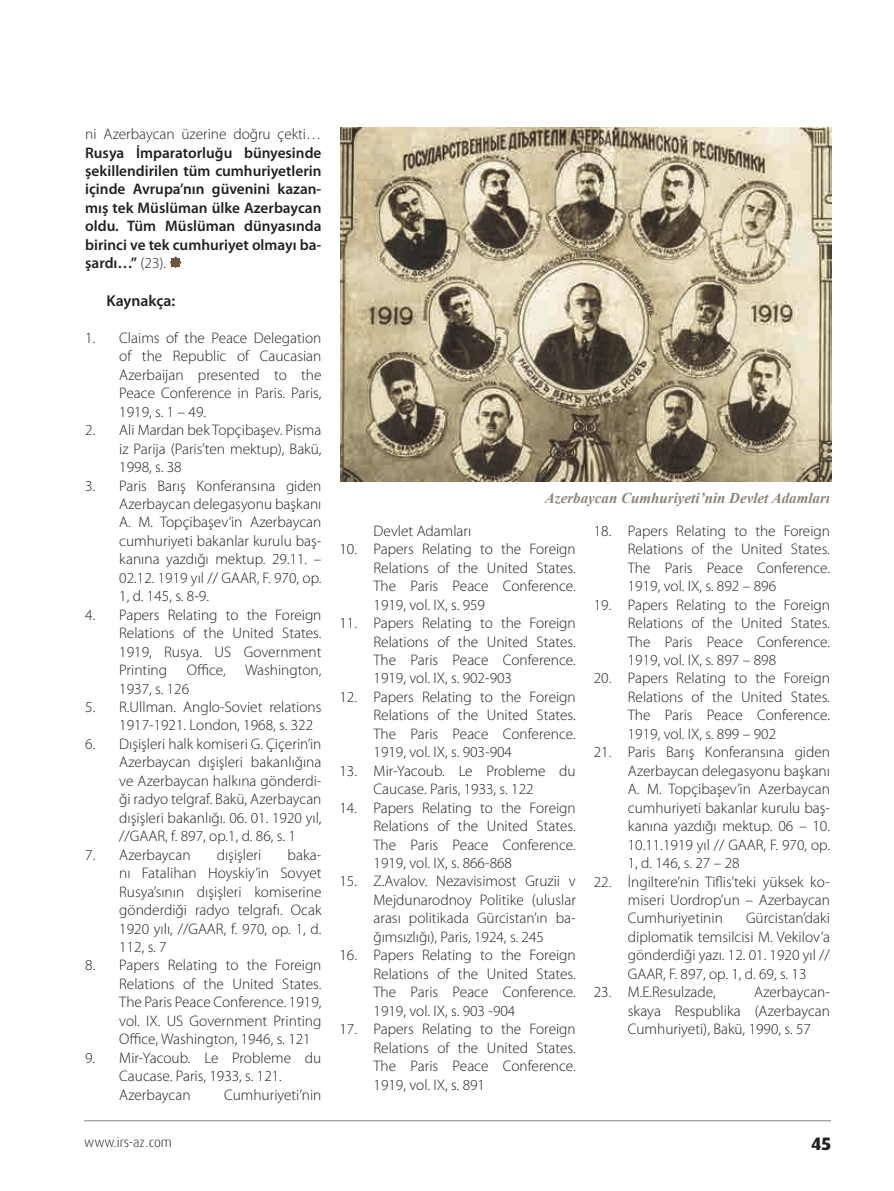
<style>
.page{position:relative;width:894px;height:1191px;background:#fff}
.page>*{position:absolute;margin:0;border:0;box-sizing:border-box;transform-origin:0 0}
.t1{font:800 18px "Dax Pro";color:#231f20}
.t2{font:600 15.75px "Myriad Pro";color:#231f20}
.t3{font:300 15.3px/18.5px "Myriad Pro";color:#231f20;text-align:justify}
.t4{font:600 15.3px/18.5px "Myriad Pro";color:#231f20;text-align:justify}
.t5{font:italic 700 15px "Times New Roman";color:#8d8477}
.t6{font:300 13.5px "Dax Pro";color:#231f20}
.s1{font-weight:300}
</style>
<div class="page">
<hr style="left:84px;top:1120px;width:746px;height:1px;background:#808285">
<svg style="left:169px;top:256px;width:13px;height:12px"></svg>
<img style="left:340px;top:128px;width:490px;height:354px">
<p class="t3" style="left:85px;top:125px;width:238px">ni Azerbaycan üzerine doğru çekti…</p>
<p class="t4" style="left:85px;top:143px;width:238px">Rusya İmparatorluğu bünyesinde şekillendirilen tüm cumhuriyetlerin içinde Avrupa’nın güvenini kazan&shy;mış tek Müslüman ülke Azerbaycan oldu. Tüm Müslüman dünyasında birinci ve tek cumhuriyet olmayı ba&shy;şardı…” <span class="s1">(23).</span></p>
<p class="t2" style="left:106px;top:292px;width:70px">Kaynakça:</p>
<p class="t3" style="left:119px;top:329px;width:204px;text-indent:-34px">1. Claims of the Peace Delegation of the Republic of Caucasian Azerbaijan presented to the Peace Conference in Paris. Paris, 1919, s. 1 – 49.</p>
<p class="t3" style="left:119px;top:421px;width:204px;text-indent:-34px">2. Ali Mardan bek Topçibaşev. Pisma iz Parija (Paris’ten mektup), Bakü, 1998, s. 38</p>
<p class="t3" style="left:119px;top:476px;width:204px;text-indent:-34px">3. Paris Barış Konferansına giden Azerbaycan delegasyonu başkanı A. M. Topçibaşev’in Azerbaycan cumhuriyeti bakanlar kurulu baş&shy;kanına yazdığı mektup. 29.11. – 02.12. 1919 yıl // GAAR, F. 970, op.<br>1, d. 145, s. 8-9.</p>
<p class="t3" style="left:119px;top:605px;width:204px;text-indent:-34px">4. Papers Relating to the Foreign Relations of the United States.<br>1919, Rusya. US Government Printing</p>
<p class="t3" style="left:187px;top:661px;width:40px">Office,</p>
<p class="t3" style="left:245px;top:661px;width:78px">Washington,</p>
<p class="t3" style="left:119px;top:679px;width:71px">1937, s. 126</p>
<p class="t3" style="left:119px;top:698px;width:204px;text-indent:-34px">5. R.Ullman. Anglo-Soviet relations<br>1917-1921. London, 1968, s. 322</p>
<p class="t3" style="left:119px;top:735px;width:204px;text-indent:-34px">6. Dışişleri halk komiseri G. Çiçerin’in Azerbaycan dışişleri bakanlığına ve Azerbaycan halkına gönderdi&shy;ği radyo telgraf. Bakü, Azerbaycan dışişleri bakanlığı. 06. 01. 1920 yıl, //GAAR, f. 897, op.1, d. 86, s. 1</p>
<p class="t3" style="left:85px;top:845px;width:107px">7. Azerbaycan</p>
<p class="t3" style="left:217px;top:845px;width:46px">dışişleri</p>
<p class="t3" style="left:119px;top:845px;width:204px;text-indent:168px">baka&shy;nı Fatalihan Hoyskiy’in Sovyet Rusya’sının dışişleri komiserine gönderdiği radyo telgrafı. Ocak 1920 yılı, //GAAR, f. 970, op. 1, d.<br>112, s. 7</p>
<p class="t3" style="left:119px;top:956px;width:204px;text-indent:-34px">8. Papers Relating to the Foreign Relations of the United States.<br>The Paris Peace Conference. 1919, vol. IX. US Government Printing Office, Washington, 1946, s. 121</p>
<p class="t3" style="left:119px;top:1048px;width:204px;text-align:left;text-indent:-34px">9. Mir-Yacoub. Le Probleme du<br>Caucase. Paris, 1933, s. 121.<br>Azerbaycan</p>
<p class="t3" style="left:224px;top:1085px;width:99px">Cumhuriyeti’nin</p>
<p class="t5" style="left:544px;top:488px;width:286px">Azerbaycan Cumhuriyeti’nin Devlet Adamları</p>
<p class="t3" style="left:373px;top:522px;width:99px">Devlet Adamları</p>
<p class="t3" style="left:373px;top:540px;width:204px;text-indent:-34px">10. Papers Relating to the Foreign Relations of the United States.<br>The Paris Peace Conference.<br>1919, vol. IX, s. 959</p>
<p class="t3" style="left:373px;top:614px;width:204px;text-indent:-34px">11. Papers Relating to the Foreign Relations of the United States.<br>The Paris Peace Conference.<br>1919, vol. IX, s. 902-903</p>
<p class="t3" style="left:373px;top:688px;width:204px;text-indent:-34px">12. Papers Relating to the Foreign Relations of the United States.<br>The Paris Peace Conference.<br>1919, vol. IX, s. 903-904</p>
<p class="t3" style="left:339px;top:761px;width:238px;text-align:center">13. Mir-Yacoub. Le Probleme du<br>Caucase. Paris, 1933, s. 122</p>
<p class="t3" style="left:373px;top:798px;width:204px;text-indent:-34px">14. Papers Relating to the Foreign Relations of the United States.<br>The Paris Peace Conference.<br>1919, vol. IX, s. 866-868</p>
<p class="t3" style="left:373px;top:872px;width:204px;text-indent:-34px">15. Z.Avalov. Nezavisimost Gruzii v Mejdunarodnoy Politike (uluslar arası politikada Gürcistan’ın ba&shy;ğımsızlığı), Paris, 1924, s. 245</p>
<p class="t3" style="left:373px;top:946px;width:204px;text-indent:-34px">16. Papers Relating to the Foreign Relations of the United States.<br>The Paris Peace Conference.<br>1919, vol. IX, s. 903 -904</p>
<p class="t3" style="left:373px;top:1020px;width:204px;text-indent:-34px">17. Papers Relating to the Foreign Relations of the United States.<br>The Paris Peace Conference.<br>1919, vol. IX, s. 891</p>
<p class="t3" style="left:627px;top:522px;width:204px;text-indent:-34px">18. Papers Relating to the Foreign Relations of the United States.<br>The Paris Peace Conference.<br>1919, vol. IX, s. 892 – 896</p>
<p class="t3" style="left:627px;top:595px;width:204px;text-indent:-34px">19. Papers Relating to the Foreign Relations of the United States.<br>The Paris Peace Conference.<br>1919, vol. IX, s. 897 – 898</p>
<p class="t3" style="left:627px;top:669px;width:204px;text-indent:-34px">20. Papers Relating to the Foreign Relations of the United States.<br>The Paris Peace Conference.<br>1919, vol. IX, s. 899 – 902</p>
<p class="t3" style="left:627px;top:743px;width:204px;text-indent:-34px">21. Paris Barış Konferansına giden Azerbaycan delegasyonu başkanı A. M. Topçibaşev’in Azerbaycan cumhuriyeti bakanlar kurulu baş&shy;kanına yazdığı mektup. 06 – 10.<br>10.11.1919 yıl // GAAR, F. 970, op.<br>1, d. 146, s. 27 – 28</p>
<p class="t3" style="left:627px;top:872px;width:204px;text-indent:-34px">22. İngiltere’nin Tiflis’teki yüksek ko&shy;miseri Uordrop’un – Azerbaycan Cumhuriyetinin</p>
<p class="t3" style="left:627px;top:909px;width:204px;text-indent:118px">Gürcistan’daki diplomatik temsilcisi M. Vekilov’a gönderdiği yazı. 12. 01. 1920 yıl // GAAR, F. 897, op. 1, d. 69, s. 13</p>
<p class="t3" style="left:593px;top:983px;width:123px">23. M.E.Resulzade,</p>
<p class="t3" style="left:627px;top:983px;width:203px;text-indent:126px">Azerbaycan&shy;skaya Respublika (Azerbaycan Cumhuriyeti), Bakü, 1990, s. 57</p>
<p class="t6" style="left:84px;top:1133px;width:89px">www.irs-az.com</p>
<p class="t1" style="left:810px;top:1132px;width:21px">45</p>
</div>
